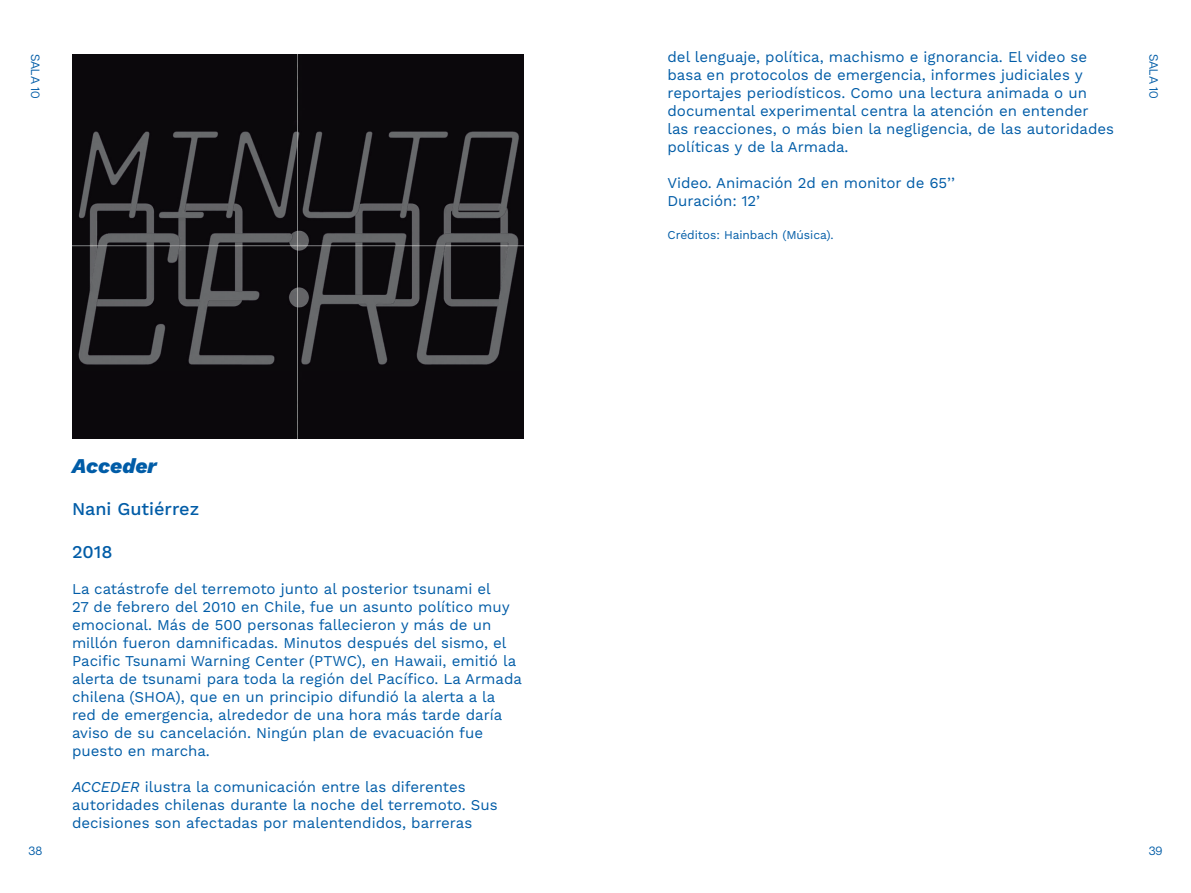
<style>
.page{position:relative;width:1191px;height:893px;background:#fff}
.page>*{position:absolute;margin:0;border:0;box-sizing:border-box;transform-origin:0 0}
.t1{font:italic 800 21px "Work Sans";color:#005ca7}
.t2{font:500 18px "Work Sans";color:#005ca7}
.t3{font:15px/18px "Work Sans";color:#005ca7}
.t4{font:12px "Work Sans";letter-spacing:-.005em;color:#005ca7}
.t5{font:12px "Articulat CF";color:#005ca7}
.s1{font-style:italic}
</style>
<div class="page">
<img style="left:72px;top:54px;width:451px;height:384px">
<p class="t5" style="left:44px;top:54px;width:46px;rotate:90deg">SALA 10</p>
<p class="t1" style="left:72px;top:450px;width:86px">Acceder</p>
<p class="t2" style="left:72px;top:499px;width:129px">Nani Gutiérrez</p>
<p class="t2" style="left:72px;top:541px;width:42px">2018</p>
<p class="t3" style="left:72px;top:580px;width:451px">La catástrofe del terremoto junto al posterior tsunami el<br>27 de febrero del 2010 en Chile, fue un asunto político muy emocional. Más de 500 personas fallecieron y más de un millón fueron damnificadas. Minutos después del sismo, el Pacific Tsunami Warning Center (PTWC), en Hawaii, emitió la alerta de tsunami para toda la región del Pacífico. La Armada chilena (SHOA), que en un principio difundió la alerta a la red de emergencia, alrededor de una hora más tarde daría aviso de su cancelación. Ningún plan de evacuación fue puesto en marcha.</p>
<p class="t3" style="left:72px;top:778px;width:427px"><span class="s1">ACCEDER</span> ilustra la comunicación entre las diferentes autoridades chilenas durante la noche del terremoto. Sus decisiones son afectadas por malentendidos, barreras</p>
<p class="t3" style="left:667px;top:49px;width:448px">del lenguaje, política, machismo e ignorancia. El video se basa en protocolos de emergencia, informes judiciales y reportajes periodísticos. Como una lectura animada o un documental experimental centra la atención en entender<br>las reacciones, o más bien la negligencia, de las autoridades políticas y de la Armada.</p>
<p class="t3" style="left:667px;top:175px;width:289px">Video. Animación 2d en monitor de 65’’</p>
<p class="t3" style="left:667px;top:193px;width:94px">Duración: 12’</p>
<p class="t4" style="left:667px;top:228px;width:168px">Créditos: Hainbach (Música).</p>
<p class="t5" style="left:1162px;top:54px;width:46px;rotate:90deg">SALA 10</p>
<p class="t5" style="left:28px;top:842px;width:15px">38</p>
<p class="t5" style="left:1148px;top:842px;width:15px">39</p>
</div>
